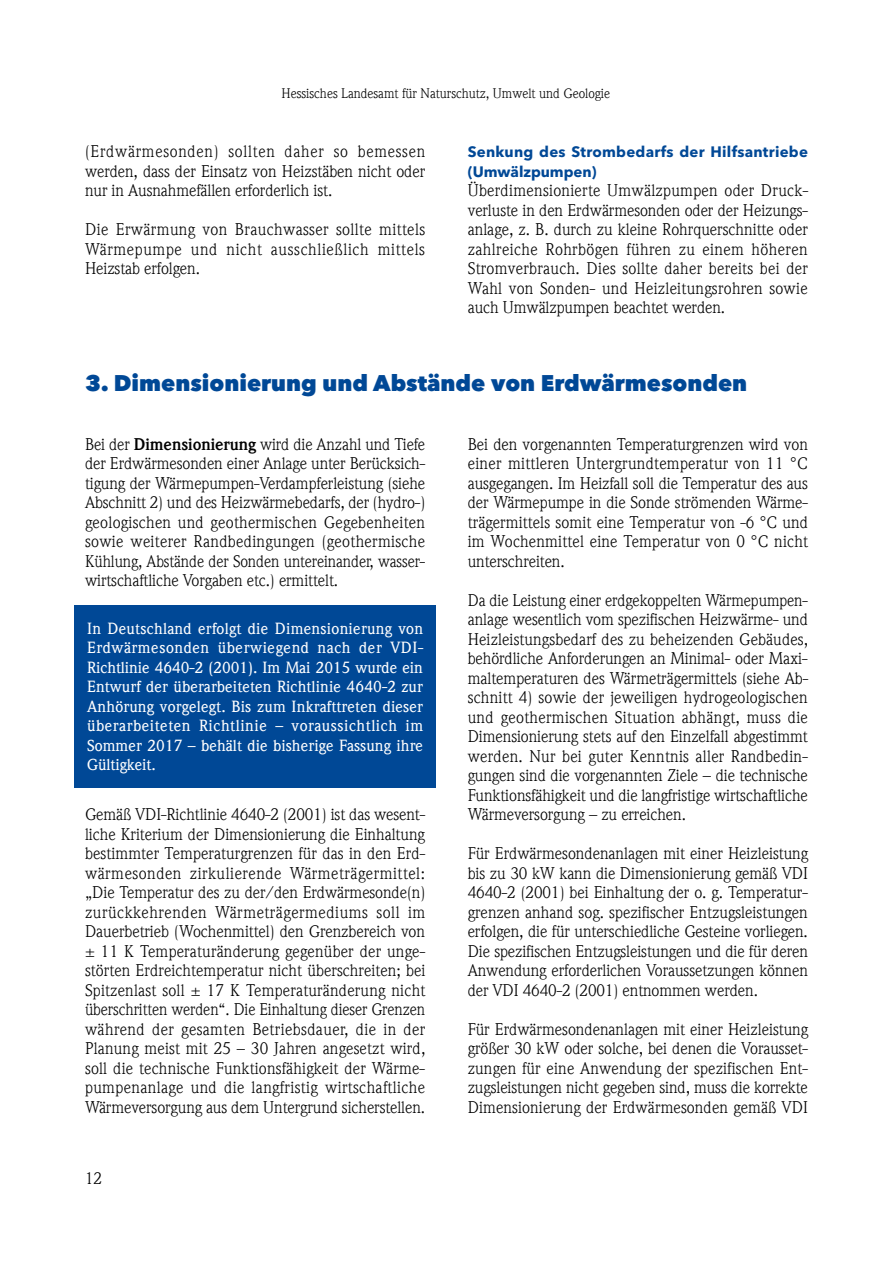
<style>
.page{position:relative;width:893px;height:1263px;background:#fff}
.page>*{position:absolute;margin:0;border:0;box-sizing:border-box;transform-origin:0 0}
.t1{font:800 22.5px "Avenir Next LT Pro";color:#004896}
.t2{font:16.5px/19.5px "ITC Weidemann Com";letter-spacing:-.005em;color:#000;text-align:justify}
.t3{font:500 15.75px/19.5px "ITC Weidemann Com";letter-spacing:.005em;color:#fff;text-align:justify}
.t4{font:700 15px/19.5px "Avenir Next LT Pro";letter-spacing:.015em;color:#004896}
.t5{font:13.5px "ITC Weidemann Com";color:#000}
.s1{font-weight:700}
</style>
<div class="page">
<div style="left:74px;top:605px;width:362px;height:183px;background:#004896"></div>
<p class="t5" style="left:281px;top:86px;width:330px">Hessisches Landesamt für Naturschutz, Umwelt und Geologie</p>
<p class="t2" style="left:85px;top:142px;width:342px">(Erdwärmesonden) sollten daher so bemessen werden, dass der Einsatz von Heizstäben nicht oder nur in Ausnahmefällen erforderlich ist.</p>
<p class="t2" style="left:85px;top:220px;width:342px">Die Erwärmung von Brauchwasser sollte mittels Wärmepumpe und nicht ausschließlich mittels Heizstab erfolgen.</p>
<p class="t4" style="left:468px;top:142px;width:342px">Senkung des Strombedarfs der Hilfsantriebe (Umwälzpumpen)</p>
<p class="t2" style="left:468px;top:181px;width:342px">Überdimensionierte Umwälzpumpen oder Druck&shy;verluste in den Erdwärmesonden oder der Heizungs&shy;anlage, z. B. durch zu kleine Rohrquerschnitte oder zahlreiche Rohrbögen führen zu einem höheren Stromverbrauch. Dies sollte daher bereits bei der Wahl von Sonden- und Heizleitungsrohren sowie auch Umwälzpumpen beachtet werden.</p>
<h1 class="t1" style="left:85px;top:369px;width:664px">3. Dimensionierung und Abstände von Erdwärmesonden</h1>
<p class="t2" style="left:85px;top:434px;width:342px">Bei der <span class="s1">Dimensionierung</span> wird die Anzahl und Tiefe der Erdwärmesonden einer Anlage unter Berücksich&shy;tigung der Wärmepumpen-Verdampferleistung (siehe Abschnitt 2) und des Heizwärmebedarfs, der (hydro-) geologischen und geothermischen Gegebenheiten sowie weiterer Randbedingungen (geothermische Kühlung, Abstände der Sonden untereinander, wasser&shy;wirtschaftliche Vorgaben etc.) ermittelt.</p>
<p class="t3" style="left:87px;top:619px;width:338px">In Deutschland erfolgt die Dimensionierung von Erdwärmesonden überwiegend nach der VDI-Richtlinie 4640-2 (2001). Im Mai 2015 wurde ein Entwurf der überarbeiteten Richtlinie 4640-2 zur Anhörung vorgelegt. Bis zum Inkrafttreten dieser überarbeiteten Richtlinie – voraussichtlich im Sommer 2017 – behält die bisherige Fassung ihre Gültigkeit.</p>
<p class="t2" style="left:85px;top:805px;width:342px">Gemäß VDI-Richtlinie 4640-2 (2001) ist das wesent&shy;liche Kriterium der Dimensionierung die Einhaltung bestimmter Temperaturgrenzen für das in den Erd&shy;wärmesonden zirkulierende Wärmeträgermittel: „Die Temperatur des zu der/den Erdwärmesonde(n) zurückkehrenden Wärmeträgermediums soll im Dauerbetrieb (Wochenmittel) den Grenzbereich von ± 11 K Temperaturänderung gegenüber der unge&shy;störten Erdreichtemperatur nicht überschreiten; bei Spitzenlast soll ± 17 K Temperaturänderung nicht überschritten werden“. Die Einhaltung dieser Grenzen während der gesamten Betriebsdauer, die in der Planung meist mit 25 – 30 Jahren angesetzt wird, soll die technische Funktionsfähigkeit der Wärme&shy;pumpenanlage und die langfristig wirtschaftliche Wärmeversorgung aus dem Untergrund sicherstellen.</p>
<p class="t2" style="left:85px;top:1169px;width:19px">12</p>
<p class="t2" style="left:468px;top:434px;width:342px">Bei den vorgenannten Temperaturgrenzen wird von einer mittleren Untergrundtemperatur von 11 °C ausgegangen. Im Heizfall soll die Temperatur des aus der Wärmepumpe in die Sonde strömenden Wärme&shy;trägermittels somit eine Temperatur von -6 °C und im Wochenmittel eine Temperatur von 0 °C nicht unterschreiten.</p>
<p class="t2" style="left:468px;top:590px;width:342px">Da die Leistung einer erdgekoppelten Wärmepumpen&shy;anlage wesentlich vom spezifischen Heizwärme- und Heizleistungsbedarf des zu beheizenden Gebäudes, behördliche Anforderungen an Minimal- oder Maxi&shy;maltemperaturen des Wärmeträgermittels (siehe Ab&shy;schnitt 4) sowie der jeweiligen hydrogeologischen und geothermischen Situation abhängt, muss die Dimensionierung stets auf den Einzelfall abgestimmt werden. Nur bei guter Kenntnis aller Randbedin&shy;gungen sind die vorgenannten Ziele – die technische Funktionsfähigkeit und die langfristige wirtschaftliche Wärmeversorgung – zu erreichen.</p>
<p class="t2" style="left:468px;top:844px;width:342px">Für Erdwärmesondenanlagen mit einer Heizleistung bis zu 30 kW kann die Dimensionierung gemäß VDI 4640-2 (2001) bei Einhaltung der o. g. Temperatur&shy;grenzen anhand sog. spezifischer Entzugsleistungen erfolgen, die für unterschiedliche Gesteine vorliegen.<br>Die spezifischen Entzugsleistungen und die für deren Anwendung erforderlichen Voraussetzungen können der VDI 4640-2 (2001) entnommen werden.</p>
<p class="t2" style="left:468px;top:1019px;width:342px">Für Erdwärmesondenanlagen mit einer Heizleistung größer 30 kW oder solche, bei denen die Vorausset&shy;zungen für eine Anwendung der spezifischen Ent&shy;zugsleistungen nicht gegeben sind, muss die korrekte Dimensionierung der Erdwärmesonden gemäß VDI</p>
</div>
